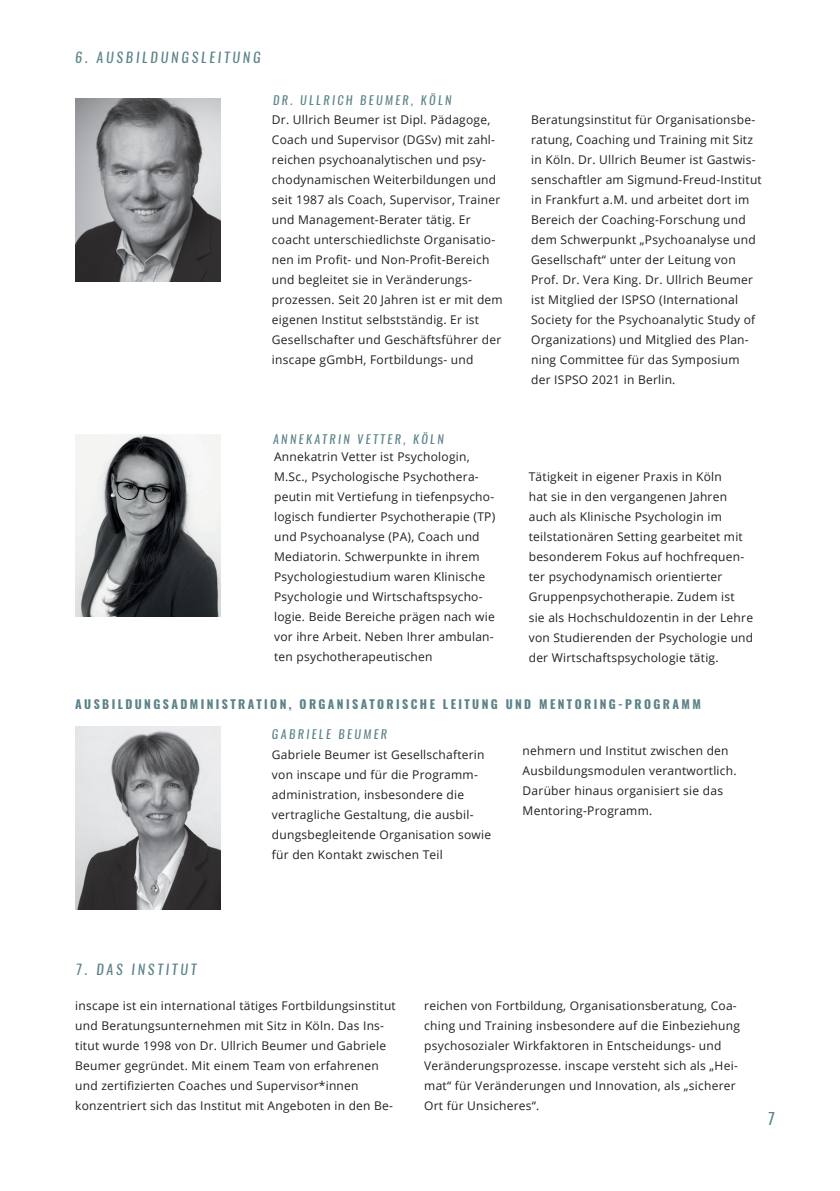
<style>
.page{position:relative;width:840px;height:1191px;background:#fff}
.page>*{position:absolute;margin:0;border:0;box-sizing:border-box;transform-origin:0 0}
.t1{font:italic 16px "Oswald";color:#5b8388}
.t2{font:italic 14px "Oswald";letter-spacing:.2em;color:#5b8388}
.t3{font:12px/20px "Open Sans";letter-spacing:.02em;color:#231f20}
.t4{font:700 12px "Oswald";letter-spacing:.2em;color:#5b8388}
.t5{font:italic 12px "Oswald";letter-spacing:.2em;color:#5b8388}
</style>
<div class="page">
<img style="left:75px;top:99px;width:146px;height:183px">
<img style="left:75px;top:726px;width:146px;height:183px">
<img style="left:75px;top:434px;width:146px;height:182px">
<p class="t2" style="left:75px;top:48px;width:187px">6. AUSBILDUNGSLEITUNG</p>
<p class="t5" style="left:273px;top:92px;width:180px">DR. ULLRICH BEUMER, KÖLN</p>
<p class="t3" style="left:272px;top:109px;width:232px">Dr. Ullrich Beumer ist Dipl. Pädagoge, Coach und Supervisor (DGSv) mit zahl&shy;reichen psychoanalytischen und psy&shy;chodynamischen Weiterbildungen und seit 1987 als Coach, Supervisor, Trainer und Management-Berater tätig. Er coacht unterschiedlichste Organisatio&shy;nen im Profit- und Non-Profit-Bereich und begleitet sie in Veränderungs&shy;prozessen. Seit 20 Jahren ist er mit dem eigenen Institut selbstständig. Er ist Gesellschafter und Geschäftsführer der inscape gGmbH, Fortbildungs- und</p>
<p class="t3" style="left:531px;top:109px;width:232px">Beratungsinstitut für Organisationsbe&shy;ratung, Coaching und Training mit Sitz in Köln. Dr. Ullrich Beumer ist Gastwis&shy;senschaftler am Sigmund-Freud-Institut in Frankfurt a.M. und arbeitet dort im Bereich der Coaching-Forschung und dem Schwerpunkt „Psychoanalyse und Gesellschaft“ unter der Leitung von Prof. Dr. Vera King. Dr. Ullrich Beumer ist Mitglied der ISPSO (International Society for the Psychoanalytic Study of Organizations) und Mitglied des Plan&shy;ning Committee für das Symposium der ISPSO 2021 in Berlin.</p>
<p class="t5" style="left:273px;top:430px;width:172px">ANNEKATRIN VETTER, KÖLN</p>
<p class="t3" style="left:274px;top:447px;width:222px">Annekatrin Vetter ist Psychologin, M.Sc., Psychologische Psychothera&shy;peutin mit Vertiefung in tiefenpsycho&shy;logisch fundierter Psychotherapie (TP) und Psychoanalyse (PA), Coach und Mediatorin. Schwerpunkte in ihrem Psychologiestudium waren Klinische Psychologie und Wirtschaftspsycho&shy;logie. Beide Bereiche prägen nach wie vor ihre Arbeit. Neben Ihrer ambulan&shy;ten psychotherapeutischen</p>
<p class="t3" style="left:528px;top:467px;width:226px">Tätigkeit in eigener Praxis in Köln<br>hat sie in den vergangenen Jahren auch als Klinische Psychologin im teilstationären Setting gearbeitet mit besonderem Fokus auf hochfrequen&shy;ter psychodynamisch orientierter Gruppenpsychotherapie. Zudem ist sie als Hochschuldozentin in der Lehre von Studierenden der Psychologie und der Wirtschaftspsychologie tätig.</p>
<p class="t4" style="left:75px;top:696px;width:626px">AUSBILDUNGSADMINISTRATION, ORGANISATORISCHE LEITUNG UND MENTORING-PROGRAMM</p>
<p class="t5" style="left:272px;top:725px;width:117px">GABRIELE BEUMER</p>
<p class="t3" style="left:272px;top:744px;width:220px">Gabriele Beumer ist Gesellschafterin von inscape und für die Programm&shy;administration, insbesondere die vertragliche Gestaltung, die ausbil&shy;dungsbegleitende Organisation sowie für den Kontakt zwischen Teil</p>
<p class="t3" style="left:522px;top:740px;width:215px">nehmern und Institut zwischen den<br>Ausbildungsmodulen verantwortlich.<br>Darüber hinaus organisiert sie das<br>Mentoring-Programm.</p>
<p class="t2" style="left:75px;top:959px;width:123px">7. DAS INSTITUT</p>
<p class="t3" style="left:75px;top:995px;width:322px">inscape ist ein international tätiges Fortbildungsinstitut und Beratungsunternehmen mit Sitz in Köln. Das Ins&shy;titut wurde 1998 von Dr. Ullrich Beumer und Gabriele Beumer gegründet. Mit einem Team von erfahrenen und zertifizierten Coaches und Supervisor*innen konzentriert sich das Institut mit Angeboten in den Be-</p>
<p class="t3" style="left:424px;top:995px;width:317px">reichen von Fortbildung, Organisationsberatung, Coa&shy;ching und Training insbesondere auf die Einbeziehung psychosozialer Wirkfaktoren in Entscheidungs- und Veränderungsprozesse. inscape versteht sich als „Hei&shy;mat“ für Veränderungen und Innovation, als „sicherer Ort für Unsicheres“.</p>
<h1 class="t1" style="left:766px;top:1107px;width:9px">7</h1>
</div>
